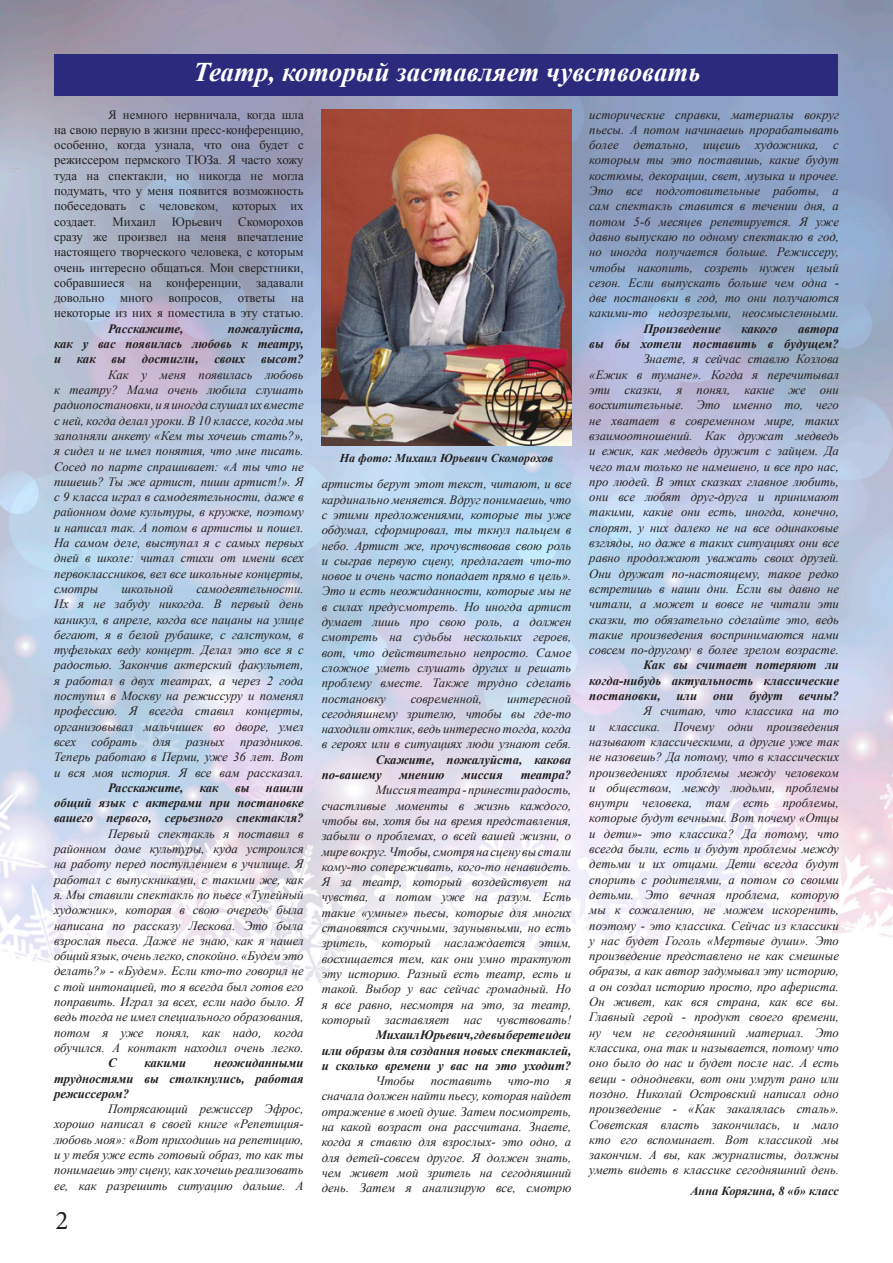
<style>
.page{position:relative;width:893px;height:1263px;background:#fff}
.page>*{position:absolute;margin:0;border:0;box-sizing:border-box;transform-origin:0 0}
.t1{font:italic 700 27px "Times New Roman";color:#fff}
.t2{font:27px "Minion Pro";color:#231f20}
.t3{font:italic 12.75px/15.3px "Times New Roman";color:#231f20;text-align:justify}
.t4{font:italic 700 12.75px/15.3px "Times New Roman";color:#231f20;text-align:justify}
.t5{font:12.75px/15.3px "Times New Roman";color:#231f20;text-align:justify}
.t6{font:italic 700 12.3px "Times New Roman";color:#231f20}
.t7{font:italic 700 12px "Times New Roman";color:#231f20}
</style>
<div class="page">
<img style="left:1px;top:0;width:892px;height:983px">
<div style="left:54px;top:54px;width:784px;height:41px;background:#2c2a7c"></div>
<img style="left:322px;top:110px;width:249px;height:335px">
<p class="t1" style="left:193px;top:53px;width:509px">Театр, который заставляет чувствовать</p>
<p class="t5" style="left:54px;top:106px;width:251px;text-indent:54px">Я немного нервничала, когда шла на свою первую в жизни пресс-конференцию, особенно, когда узнала, что она будет с режиссером пермского ТЮЗа. Я часто хожу туда на спектакли, но никогда не могла подумать, что у меня появится возможность побеседовать с человеком, которых их создает.</p>
<p class="t3" style="left:589px;top:106px;width:251px">исторические справки, материалы вокруг пьесы. А потом начинаешь прорабатывать более детально, ищешь художника, с которым ты это поставишь, какие будут костюмы, декорации, свет, музыка и прочее.<br>Это все подготовительные работы, а сам спектакль ставится в течении дня, а потом 5-6 месяцев репетируется. Я уже давно выпускаю по одному спектаклю в год, но иногда получается больше. Режиссеру, чтобы накопить, созреть нужен целый сезон. Если выпускать больше чем одна - две постановки в год, то они получаются какими-то недозрелыми, неосмысленными.</p>
<p class="t4" style="left:643px;top:320px;width:79px">Произведение</p>
<p class="t4" style="left:741px;top:320px;width:37px">какого</p>
<p class="t5" style="left:54px;top:214px;width:251px;text-indent:184px">Скоморохов сразу же произвел на меня впечатление настоящего творческого человека, с которым очень интересно общаться. Мои сверстники, собравшиеся на конференции, задавали довольно много вопросов, ответы на некоторые из них я поместила в эту статью.</p>
<p class="t4" style="left:108px;top:320px;width:77px">Расскажите,</p>
<p class="t5" style="left:113px;top:214px;width:45px">Михаил</p>
<p class="t5" style="left:172px;top:214px;width:52px">Юрьевич</p>
<p class="t4" style="left:54px;top:320px;width:251px;text-indent:174px">пожалуйста, как у вас появилась любовь к театру, и как вы достигли, своих высот?</p>
<p class="t3" style="left:54px;top:366px;width:251px;text-indent:54px">Как у меня появилась любовь к театру? Мама очень любила слушать радиопостановки, и я иногда слушал их вместе с ней, когда делал уроки. В 10 классе, когда мы заполняли анкету «Кем ты хочешь стать?», я сидел и не имел понятия, что мне писать.<br>Сосед по парте спрашивает: «А ты что не пишешь? Ты же артист, пиши артист!». Я с 9 класса играл в самодеятельности, даже в районном доме культуры, в кружке, поэтому и написал так. А потом в артисты и пошел.<br>На самом деле, выступал я с самых первых дней в школе: читал стихи от имени всех первоклассников, вел все школьные концерты, смотры</p>
<p class="t4" style="left:589px;top:320px;width:251px;text-align:right">автора<br>вы бы хотели поставить в будущем?</p>
<p class="t3" style="left:589px;top:351px;width:251px;text-indent:54px">Знаете, я сейчас ставлю Козлова «Ежик в тумане». Когда я перечитывал эти сказки, я понял, какие же они восхитительные. Это именно то, чего не хватает в современном мире, таких взаимоотношений. Как дружат медведь и ежик, как медведь дружит с зайцем. Да чего там только не намешено, и все про нас, про людей. В этих сказках главное любить, они все любят друг-друга и принимают такими, какие они есть, иногда, конечно, спорят, у них далеко не на все одинаковые взгляды, но даже в таких ситуациях они все равно продолжают уважать своих друзей.<br>Они дружат по-настоящему, такое редко встретишь в наши дни. Если вы давно не читали, а может и вовсе не читали эти сказки, то обязательно сделайте это, ведь такие произведения воспринимаются нами совсем по-другому в более зрелом возрасте.</p>
<p class="t4" style="left:589px;top:657px;width:251px;text-indent:54px">Как вы считает потеряют ли когда-нибудь актуальность классические постановки, или они будут вечны?</p>
<p class="t3" style="left:589px;top:703px;width:251px;text-indent:54px">Я считаю, что классика на то и классика. Почему одни произведения называют классическими, а другие уже так не назовешь? Да потому, что в классических произведениях проблемы между человеком и обществом, между людьми, проблемы внутри человека, там есть проблемы, которые будут вечными. Вот почему «Отцы и дети»- это классика? Да потому, что всегда были, есть и будут проблемы между детьми и их отцами. Дети всегда будут спорить с родителями, а потом со своими детьми. Это вечная проблема, которую мы к сожалению, не можем искоренить, поэтому - это классика. Сейчас из классики у нас будет Гоголь «Мертвые души». Это произведение представлено не как смешные образы, а как автор задумывал эту историю, а он создал историю просто, про афериста.<br>Он живет, как вся страна, как все вы.<br>Главный герой - продукт своего времени, ну чем не сегодняшний материал. Это классика, она так и называется, потому что оно было до нас и будет после нас. А есть вещи - однодневки, вот они умрут рано или поздно. Николай Островский написал одно произведение - «Как закалялась сталь».<br>Советская власть закончилась, и мало кто его вспоминает. Вот классикой мы закончим. А вы, как журналисты, должны уметь видеть в классике сегодняшний день.</p>
<p class="t6" style="left:690px;top:1183px;width:150px">Анна Корягина, 8 «б» класс</p>
<p class="t7" style="left:340px;top:450px;width:215px">На фото: Михаил Юрьевич Скоморохов</p>
<p class="t3" style="left:322px;top:476px;width:251px">артисты берут этот текст, читают, и все кардинально меняется. Вдруг понимаешь, что с этими предложениями, которые ты уже обдумал, сформировал, ты ткнул пальцем в небо. Артист же, прочувствовав свою роль и сыграв первую сцену, предлагает что-то новое и очень часто попадает прямо в цель».<br>Это и есть неожиданности, которые мы не в силах предусмотреть. Но иногда артист думает лишь про свою роль, а должен смотреть на судьбы нескольких героев, вот, что действительно непросто. Самое сложное уметь слушать других и решать проблему вместе. Также трудно сделать постановку</p>
<p class="t3" style="left:54px;top:581px;width:251px;text-indent:142px">самодеятельности.<br>Их я не забуду никогда. В первый день каникул, в апреле, когда все пацаны на улице бегают, я в белой рубашке, с галстуком, в туфельках веду концерт. Делал это все я с радостью. Закончив актерский факультет, я работал в двух театрах, а через 2 года поступил в Москву на режиссуру и поменял профессию. Я всегда ставил концерты, организовывал мальчишек во дворе, умел всех собрать для разных праздников.<br>Теперь работаю в Перми, уже 36 лет. Вот и вся моя история. Я все вам рассказал.</p>
<p class="t4" style="left:108px;top:779px;width:77px">Расскажите,</p>
<p class="t4" style="left:200px;top:779px;width:20px">как</p>
<p class="t4" style="left:235px;top:779px;width:16px">вы</p>
<p class="t3" style="left:122px;top:581px;width:53px">школьной</p>
<p class="t3" style="left:322px;top:690px;width:251px;text-indent:185px">интересной сегодняшнему зрителю, чтобы вы где-то находили отклик, ведь интересно тогда, когда в героях или в ситуациях люди узнают себя.</p>
<p class="t4" style="left:322px;top:751px;width:251px;text-indent:54px">Скажите, пожалуйста, какова по-вашему</p>
<p class="t3" style="left:411px;top:690px;width:73px">современной,</p>
<p class="t4" style="left:399px;top:767px;width:46px">мнению</p>
<p class="t4" style="left:462px;top:767px;width:42px">миссия</p>
<p class="t4" style="left:521px;top:767px;width:52px">театра?</p>
<p class="t3" style="left:322px;top:782px;width:251px;text-indent:54px">Миссия театра - принести радость, счастливые моменты в жизнь каждого, чтобы вы, хотя бы на время представления, забыли о проблемах, о всей вашей жизни, о мире вокруг. Чтобы, смотря на сцену вы стали кому-то сопереживать, кого-то ненавидеть.<br>Я за театр, который воздействует на чувства, а потом уже на разум. Есть такие «умные» пьесы, которые для многих становятся скучными, заунывными, но есть зритель, который наслаждается этим, восхищается тем, как они умно трактуют эту историю. Разный есть театр, есть и такой. Выбор у вас сейчас громадный. Но я все равно, несмотря на это, за театр, который заставляет нас чувствовать!</p>
<p class="t4" style="left:322px;top:1027px;width:251px;text-indent:54px">Михаил Юрьевич, где вы берете идеи или образы для создания новых спектаклей, и сколько времени у вас на это уходит?</p>
<p class="t3" style="left:376px;top:1073px;width:41px">Чтобы</p>
<p class="t3" style="left:431px;top:1073px;width:63px">поставить</p>
<p class="t3" style="left:508px;top:1073px;width:43px">что-то</p>
<p class="t4" style="left:54px;top:779px;width:251px;text-indent:212px">нашли общий язык с актерами при постановке вашего первого, серьезного спектакля?</p>
<p class="t3" style="left:54px;top:825px;width:251px;text-indent:54px">Первый спектакль я поставил в районном доме культуры, куда устроился на работу перед поступлением в училище. Я работал с выпускниками, с такими же, как я. Мы ставили спектакль по пьесе «Тупейный художник», которая в свою очередь была написана по рассказу Лескова. Это была взрослая пьеса. Даже не знаю, как я нашел общий язык, очень легко, спокойно. «Будем это делать?» - «Будем». Если кто-то говорил не с той интонацией, то я всегда был готов его поправить. Играл за всех, если надо было. Я ведь тогда не имел специального образования, потом я уже понял, как надо, когда обучился. А контакт находил очень легко.</p>
<p class="t4" style="left:108px;top:1055px;width:10px">С</p>
<p class="t4" style="left:144px;top:1055px;width:43px">какими</p>
<p class="t4" style="left:54px;top:1055px;width:251px;text-align:right">неожиданными<br>трудностями вы столкнулись, работая</p>
<p class="t4" style="left:54px;top:1085px;width:77px">режиссером?</p>
<p class="t3" style="left:54px;top:1101px;width:251px;text-indent:54px">Потрясающий режиссер Эфрос, хорошо написал в своей книге «Репетиция&shy;любовь моя»: «Вот приходишь на репетицию, и у тебя уже есть готовый образ, то как ты понимаешь эту сцену, как хочешь реализовать ее, как разрешить ситуацию дальше. А</p>
<p class="t3" style="left:322px;top:1073px;width:251px;text-indent:244px">я сначала должен найти пьесу, которая найдет отражение в моей душе. Затем посмотреть, на какой возраст она рассчитана. Знаете, когда я ставлю для взрослых- это одно, а для детей-совсем другое. Я должен знать, чем живет мой зритель на сегодняшний день. Затем я анализирую все, смотрю</p>
<p class="t2" style="left:56px;top:1202px;width:14px">2</p>
</div>
